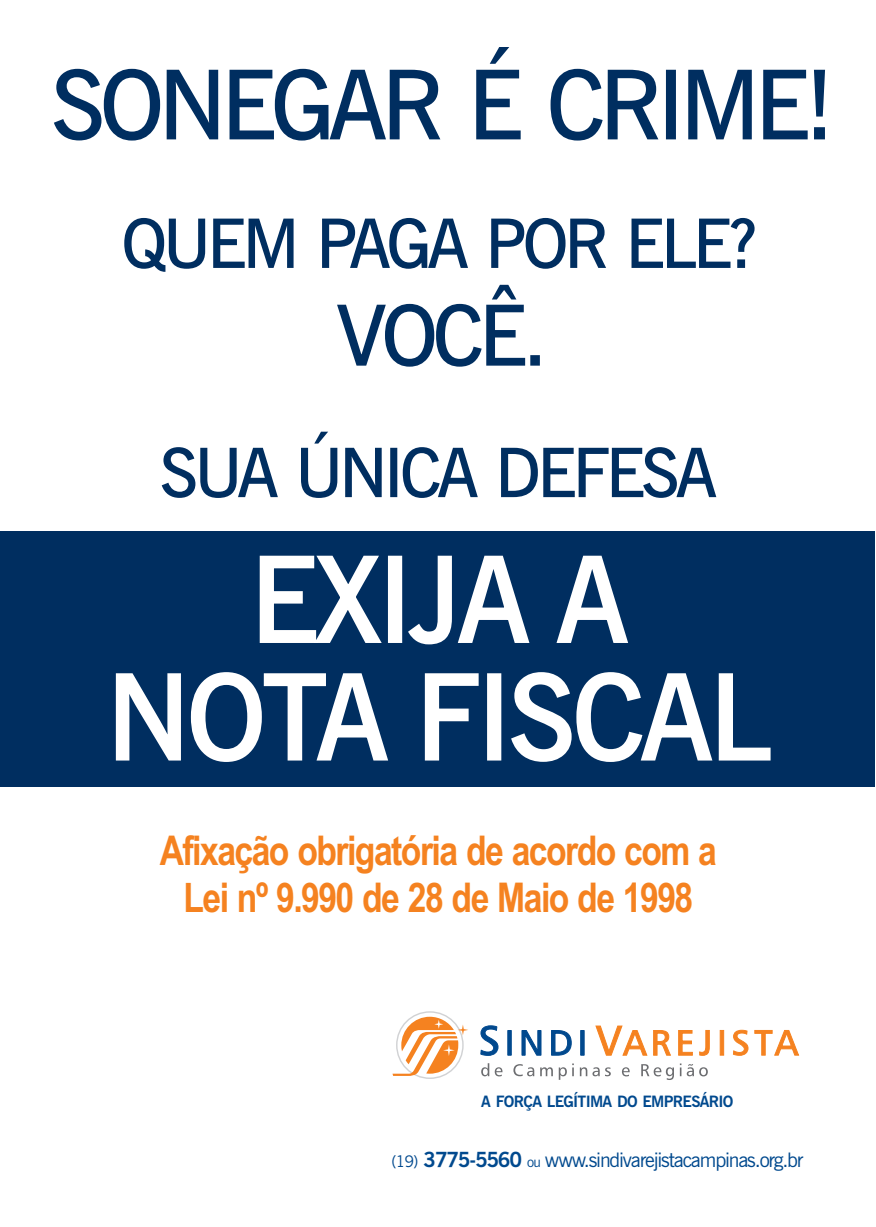
<style>
.page{position:relative;width:876px;height:1227px;background:#fff}
.page>*{position:absolute;margin:0;border:0;box-sizing:border-box;transform-origin:0 0}
.t1{font:700 41px/46.8px "Arial Narrow";letter-spacing:-.035em;color:#f58220;text-align:center}
.t2{font:20px "News Gothic BT";letter-spacing:-.06em;color:#01498e}
.t3{font:700 15.6px "News Gothic BT";letter-spacing:-.045em;color:#01498e}
.s1{font-size:16px}
.s2{font-weight:700;font-size:21px}
.s3{font-size:14px}
</style>
<div class="page">
<div style="left:1px;top:531px;width:873px;height:255px;background:#002e60"></div>
<svg style="left:54px;top:47px;width:770px;height:94px"></svg>
<svg style="left:124px;top:218px;width:630px;height:54px"></svg>
<svg style="left:162px;top:432px;width:554px;height:66px"></svg>
<svg style="left:337px;top:285px;width:202px;height:82px"></svg>
<svg style="left:115px;top:555px;width:656px;height:207px"></svg>
<svg style="left:397px;top:1012px;width:65px;height:65px"></svg>
<svg style="left:392px;top:1016px;width:76px;height:60px"></svg>
<svg style="left:480px;top:1025px;width:319px;height:55px"></svg>
<p class="t1" style="left:160px;top:831px;width:558px">Afixação obrigatória de acordo com a<br>Lei nº 9.990 de 28 de Maio de 1998</p>
<p class="t3" style="left:481px;top:1094px;width:253px">A FORÇA LEGÍTIMA DO EMPRESÁRIO</p>
<p class="t2" style="left:391px;top:1151px;width:413px"><span class="s1">(19)</span> <span class="s2">3775-5560</span> <span class="s3">ou</span> www.sindivarejistacampinas.org.br</p>
</div>
